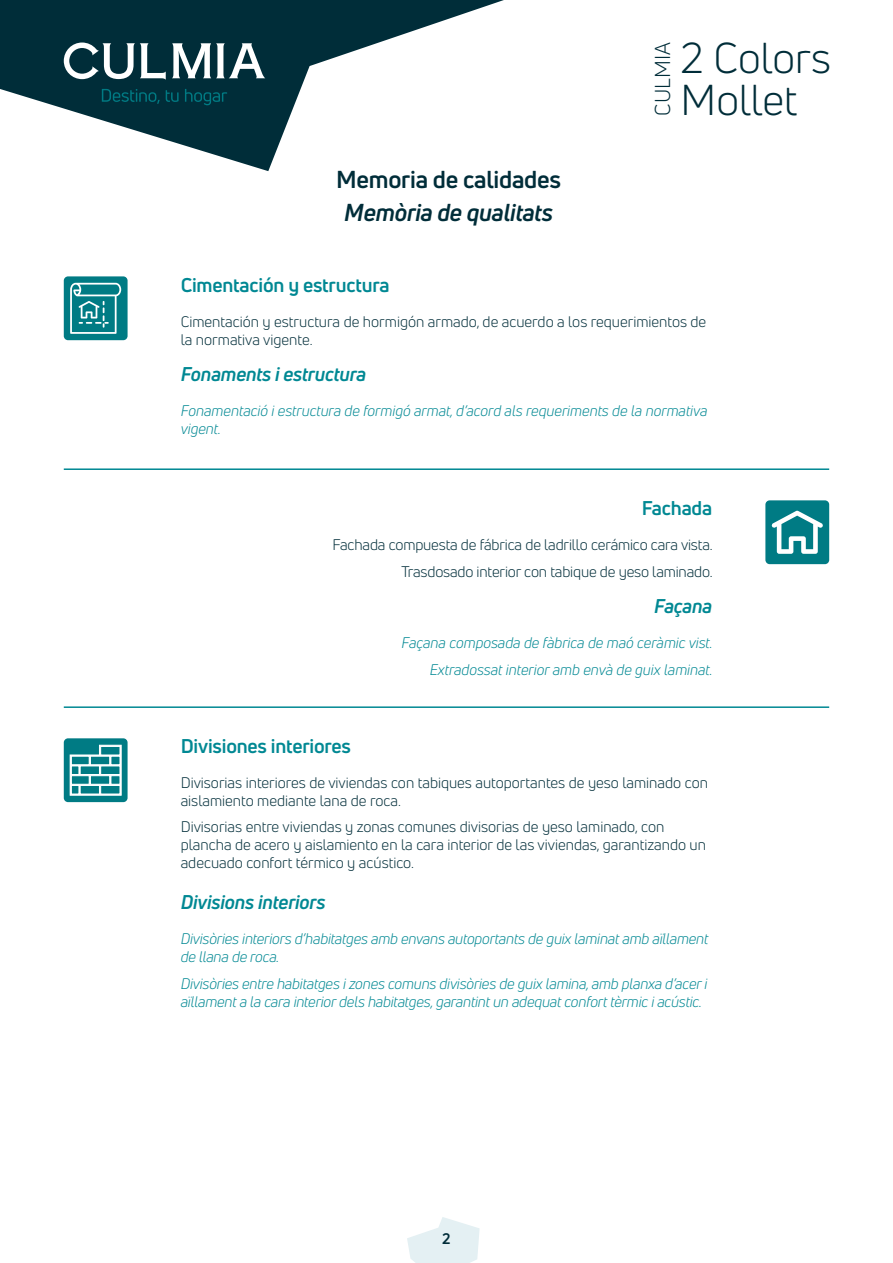
<style>
.page{position:relative;width:893px;height:1263px;background:#fff}
.page>*{position:absolute;margin:0;border:0;box-sizing:border-box;transform-origin:0 0}
.t1{font:42.3px/41.4px "Uni Neue";color:#002d39}
.t2{font:700 24px "Uni Neue";letter-spacing:-.01em;color:#002d39}
.t3{font:italic 700 24px "Uni Neue";letter-spacing:-.01em;color:#002d39}
.t4{font:21.15px "Uni Neue";color:#002d39}
.t5{font:700 19.5px "Uni Neue";letter-spacing:-.01em;color:#008893}
.t6{font:italic 700 19.5px "Uni Neue";letter-spacing:-.01em;color:#008893}
.t7{font:15px/18px "Uni Neue";color:#002d39}
.t8{font:italic 15px/18px "Uni Neue";letter-spacing:-.01em;color:#008893}
.t9{font:700 15px "Uni Neue";color:#002d39}
</style>
<div class="page">
<svg style="left:0;top:0;width:504px;height:171px"></svg>
<svg style="left:407px;top:1217px;width:73px;height:46px"></svg>
<svg style="left:172px;top:43px;width:93px;height:35px"></svg>
<svg style="left:64px;top:43px;width:102px;height:37px"></svg>
<svg style="left:102px;top:89px;width:125px;height:16px;background:#003e49"></svg>
<div style="left:64px;top:276px;width:64px;height:64px;background:#007b84;border-radius:4px"></div>
<svg style="left:70px;top:283px;width:51px;height:51px"></svg>
<div style="left:64px;top:738px;width:64px;height:64px;background:#007b84;border-radius:4px"></div>
<svg style="left:69px;top:744px;width:53px;height:52px"></svg>
<div style="left:765px;top:500px;width:64px;height:64px;background:#007b84;border-radius:4px"></div>
<svg style="left:771px;top:511px;width:52px;height:43px"></svg>
<hr style="left:64px;top:468px;width:765px;height:2px;background:#008893">
<hr style="left:64px;top:706px;width:765px;height:2px;background:#008893">
<h2 class="t2" style="left:336px;top:164px;width:226px">Memoria de calidades</h2>
<h2 class="t3" style="left:344px;top:198px;width:210px">Memòria de qualitats</h2>
<h3 class="t4" style="left:650px;top:116px;width:74px;rotate:-90deg">CULMIA</h3>
<h1 class="t1" style="left:681px;top:37px;width:152px">2 Colors<br>Mollet</h1>
<h3 class="t5" style="left:181px;top:273px;width:210px">Cimentación y estructura</h3>
<p class="t7" style="left:181px;top:312px;width:527px">Cimentación y estructura de hormigón armado, de acuerdo a los requerimientos de la normativa vigente.</p>
<h3 class="t6" style="left:181px;top:362px;width:187px">Fonaments i estructura</h3>
<p class="t8" style="left:181px;top:402px;width:528px">Fonamentació i estructura de formigó armat, d’acord als requeriments de la normativa vigent.</p>
<h3 class="t5" style="left:642px;top:496px;width:72px">Fachada</h3>
<p class="t7" style="left:332px;top:531px;width:382px;line-height:26.5px;text-align:right">Fachada compuesta de fábrica de ladrillo cerámico cara vista.<br>Trasdosado interior con tabique de yeso laminado.</p>
<h3 class="t6" style="left:654px;top:594px;width:59px">Façana</h3>
<p class="t8" style="left:401px;top:629px;width:313px;line-height:26.5px;text-align:right">Façana composada de fàbrica de maó ceràmic vist.<br>Extradossat interior amb envà de guix laminat.</p>
<h3 class="t5" style="left:181px;top:734px;width:172px">Divisiones interiores</h3>
<p class="t7" style="left:181px;top:773px;width:529px">Divisorias interiores de viviendas con tabiques autoportantes de yeso laminado con aislamiento mediante lana de roca.</p>
<p class="t7" style="left:181px;top:818px;width:527px">Divisorias entre viviendas y zonas comunes divisorias de yeso laminado, con plancha de acero y aislamiento en la cara interior de las viviendas, garantizando un adecuado confort térmico y acústico.</p>
<h3 class="t6" style="left:181px;top:890px;width:146px">Divisions interiors</h3>
<p class="t8" style="left:181px;top:930px;width:529px">Divisòries interiors d’habitatges amb envans autoportants de guix laminat amb aïllament de llana de roca.</p>
<p class="t8" style="left:181px;top:974px;width:528px">Divisòries entre habitatges i zones comuns divisòries de guix lamina, amb planxa d’acer i aïllament a la cara interior dels habitatges, garantint un adequat confort tèrmic i acústic.</p>
<p class="t9" style="left:442px;top:1229px;width:10px">2</p>
</div>
